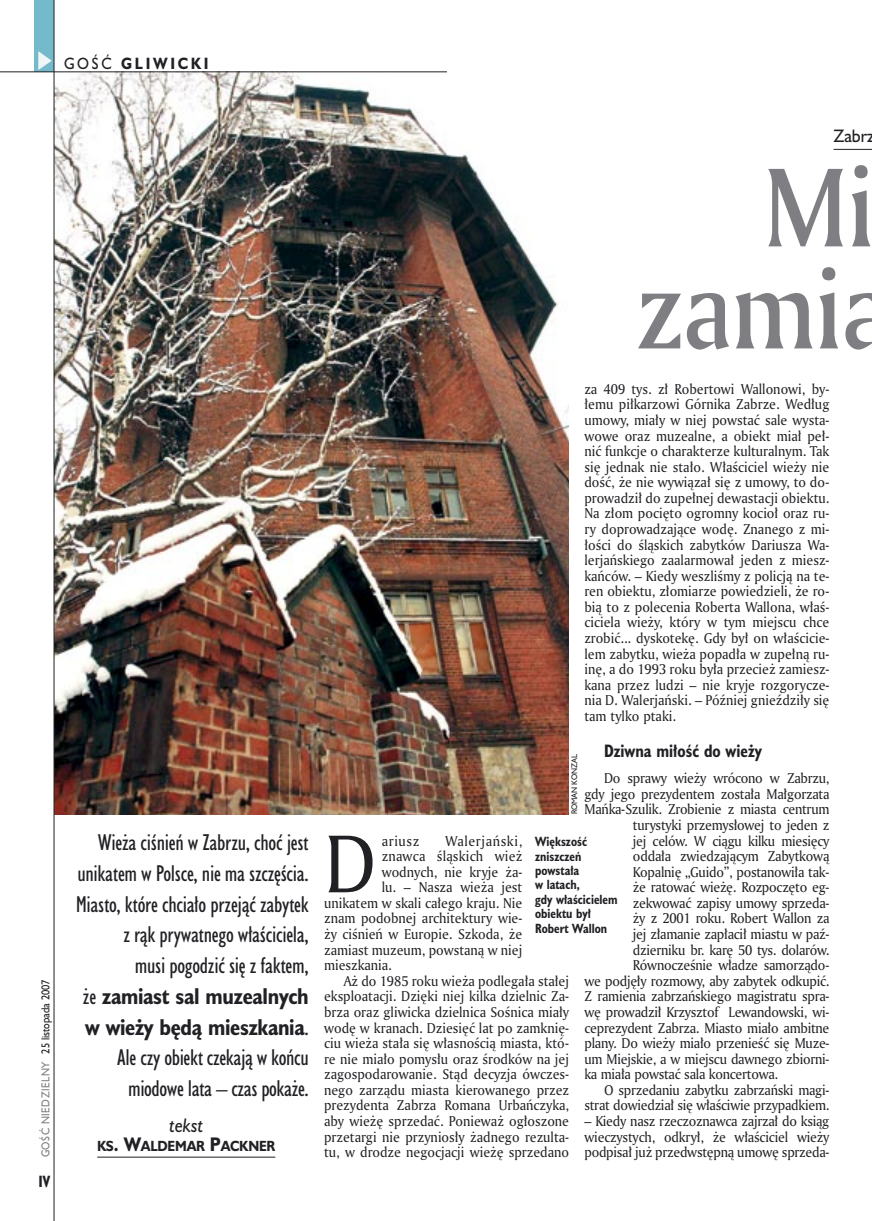
<style>
.page{position:relative;width:872px;height:1221px;background:#fff}
.page>*{position:absolute;margin:0;border:0;box-sizing:border-box;transform-origin:0 0}
._05_tytyl_AmMd_72_pt{font:108px/102px "Amerigo Md PL";letter-spacing:-.015em;color:#7f7f83;text-align:right;scale:.9 1}
._02_body_z_incjalem_4{font:79.05px "Amerigo PL";color:#212125;scale:.94 1}
._06-1_lead_prawy_HuCn_14_pt{font:21px/30.8px "Humanst 521 Cn PL";letter-spacing:-.015em;color:#212125;text-align:right}
._12_autor_HuBd{font:italic 18px "Humanst 521 PL";color:#212125;scale:.9 1}
._04_srodtytul_HuCB_11_pt{font:700 16.5px "Humanst 521 Cn PL";color:#212125;scale:.94 1}
._04-3_nadtytul_lokal{font:16.5px "Humanst 521 PL";color:#212125;scale:.94 1}
._15a_temat_lewo{font:700 15px "Humanst 521 PL";letter-spacing:.2em;color:#212125;scale:.9 1}
._16_pagina_lewa{font:700 15px "Humanst 521 Cn PL";color:#212125;scale:.94 1}
._01_body_tekst{font:13.8px/15.6px "Amerigo PL";letter-spacing:-.02em;color:#212125;text-align:justify;scale:.94 1}
._02_body_z_incjalem_4-2{font:13.8px "Amerigo PL";color:#212125;scale:.94 1}
._02_body_z_incjalem_4-3{font:13.8px "Amerigo PL";letter-spacing:.045em;color:#212125;scale:.94 1}
._12_autor_HuBd-2{font:700 13.5px "Humanst 521 PL";letter-spacing:-.015em;color:#212125;scale:.9 1}
._09_podpis_zdjecia_HuCnB{font:700 12.3px/14.4px "Humanst 521 Cn PL";color:#212125;scale:.94 1}
._18_data_lewa{font:10.5px "Humanst 521 PL";color:#212125;scale:.9 1}
._18a_data_lewa_GOSC{font:10.5px "Humanst 521 PL";letter-spacing:.05em;color:#7f7f83;scale:.9 1}
._09a_autor_zdjecia_Hu_5_pt{font:7.5px "Humanst 521 PL";color:#212125;scale:.94 1}
.s1{font-weight:400}
.s2{font-weight:700}
.s3{font-size:18px}
</style>
<div class="page">
<div style="left:35px;top:0;width:19px;height:72px;background:#75baca"></div>
<svg style="left:38px;top:51px;width:14px;height:19px"></svg>
<img style="left:55px;top:73px;width:514px;height:741px">
<hr style="left:833px;top:149px;width:39px;height:1px;background:#212125">
<hr style="left:97px;top:1156px;width:178px;height:1px;background:#212125">
<hr style="left:0;top:72px;width:447px;height:1px;background:#212125">
<hr style="left:54px;top:0;width:1px;height:1220px;background:#212125">
<p class="_15a_temat_lewo" style="left:64px;top:53px;width:162px"><span class="s1">GOŚĆ</span> GLIWICKI</p>
<p class="_18_data_lewa" style="left:38px;top:1053px;width:84px;rotate:-90deg">25 listopada 2007</p>
<p class="_18a_data_lewa_GOSC" style="left:38px;top:1157px;width:108px;rotate:-90deg">GOŚĆ NIEDZIELNY</p>
<p class="_16_pagina_lewa" style="left:38px;top:1170px;width:14px">IV</p>
<p class="_06-1_lead_prawy_HuCn_14_pt" style="left:76px;top:826px;width:235px">Wieża ciśnień w Zabrzu, choć jest unikatem w Polsce, nie ma szczęścia.<br>Miasto, które chciało przejąć zabytek z rąk prywatnego właściciela,<br>musi pogodzić się z faktem,<br>że <span class="s2">zamiast sal muzealnych w wieży będą mieszkania</span>.<br>Ale czy obiekt czekają w końcu miodowe lata – czas pokaże.</p>
<p class="_12_autor_HuBd" style="left:169px;top:1112px;width:40px">tekst</p>
<p class="_12_autor_HuBd-2" style="left:97px;top:1136px;width:199px">KS<span class="s3">. W</span>ALDEMAR <span class="s3">P</span>ACKNER</p>
<p class="_04-3_nadtytul_lokal" style="left:833px;top:125px;width:45px">Zabrz</p>
<p class="_05_tytyl_AmMd_72_pt" style="left:635px;top:153px;width:286px">Mi zamia</p>
<p class="_01_body_tekst" style="left:584px;top:380px;width:262px">za 409 tys. zł Robertowi Wallonowi, by&shy;łemu piłkarzowi Górnika Zabrze. Według umowy, miały w niej powstać sale wysta&shy;wowe oraz muzealne, a obiekt miał peł&shy;nić funkcje o charakterze kulturalnym. Tak się jednak nie stało. Właściciel wieży nie dość, że nie wywiązał się z umowy, to do&shy;prowadził do zupełnej dewastacji obiektu.<br>Na złom pocięto ogromny kocioł oraz ru&shy;ry doprowadzające wodę. Znanego z mi&shy;łości do śląskich zabytków Dariusza Wa&shy;lerjańskiego zaalarmował jeden z miesz&shy;kańców. – Kiedy weszliśmy z policją na te&shy;ren obiektu, złomiarze powiedzieli, że ro&shy;bią to z polecenia Roberta Wallona, właś&shy;ciciela wieży, który w tym miejscu chce zrobić... dyskotekę. Gdy był on właścicie&shy;lem zabytku, wieża popadła w zupełną ru&shy;inę, a do 1993 roku była przecież zamiesz&shy;kana przez ludzi – nie kryje rozgorycze&shy;nia D. Walerjański. – Później gnieździły się tam tylko ptaki.</p>
<p class="_04_srodtytul_HuCB_11_pt" style="left:604px;top:739px;width:169px">Dziwna miłość do wieży</p>
<p class="_01_body_tekst" style="left:604px;top:770px;width:241px">Do sprawy wieży wrócono w Zabrzu,</p>
<p class="_01_body_tekst" style="left:584px;top:785px;width:262px">gdy jego prezydentem została Małgorzata</p>
<p class="_01_body_tekst" style="left:584px;top:801px;width:262px">Mańka-Szulik. Zrobienie z miasta centrum</p>
<p class="_01_body_tekst" style="left:633px;top:816px;width:210px">turystyki przemysłowej to jeden z</p>
<p class="_01_body_tekst" style="left:633px;top:832px;width:210px">jej celów. W ciągu kilku miesięcy</p>
<p class="_01_body_tekst" style="left:633px;top:848px;width:211px">oddała zwiedzającym Zabytkową</p>
<p class="_01_body_tekst" style="left:633px;top:863px;width:210px">Kopalnię „Guido”, postanowiła tak-</p>
<p class="_01_body_tekst" style="left:633px;top:879px;width:210px">że ratować wieżę. Rozpoczęto eg-</p>
<p class="_01_body_tekst" style="left:633px;top:894px;width:210px">zekwować zapisy umowy sprzeda-</p>
<p class="_01_body_tekst" style="left:633px;top:910px;width:210px">ży z 2001 roku. Robert Wallon za</p>
<p class="_01_body_tekst" style="left:633px;top:925px;width:210px">jej złamanie zapłacił miastu w paź-</p>
<p class="_01_body_tekst" style="left:633px;top:941px;width:210px">dzierniku br. karę 50 tys. dolarów.</p>
<p class="_01_body_tekst" style="left:633px;top:957px;width:210px">Równocześnie władze samorządo-</p>
<p class="_01_body_tekst" style="left:584px;top:972px;width:262px">we podjęły rozmowy, aby zabytek odkupić.</p>
<p class="_01_body_tekst" style="left:584px;top:988px;width:262px">Z ramienia zabrzańskiego magistratu spra-</p>
<p class="_01_body_tekst" style="left:584px;top:1003px;width:262px">wę prowadził Krzysztof Lewandowski, wi-</p>
<p class="_01_body_tekst" style="left:584px;top:1019px;width:262px">ceprezydent Zabrza. Miasto miało ambitne</p>
<p class="_01_body_tekst" style="left:584px;top:1034px;width:262px">plany. Do wieży miało przenieść się Muze-</p>
<p class="_01_body_tekst" style="left:584px;top:1050px;width:262px">um Miejskie, a w miejscu dawnego zbiorni-</p>
<p class="_01_body_tekst" style="left:584px;top:1066px;width:208px">ka miała powstać sala koncertowa.</p>
<p class="_01_body_tekst" style="left:584px;top:1081px;width:262px;text-align:right">O sprzedaniu zabytku zabrzański magi&shy;strat dowiedział się właściwie przypadkiem.</p>
<p class="_01_body_tekst" style="left:584px;top:1112px;width:262px">– Kiedy nasz rzeczoznawca zajrzał do ksiąg wieczystych, odkrył, że właściciel wieży podpisał już przedwstępną umowę sprzeda-</p>
<p class="_09a_autor_zdjecia_Hu_5_pt" style="left:569px;top:814px;width:66px;rotate:-90deg">ROMAN KONZAL</p>
<p class="_02_body_z_incjalem_4" style="left:324px;top:811px;width:57px">D</p>
<p class="_02_body_z_incjalem_4-2" style="left:382px;top:831px;width:41px">ariusz</p>
<p class="_02_body_z_incjalem_4-3" style="left:445px;top:831px;width:83px">Walerjański,</p>
<p class="_09_podpis_zdjecia_HuCnB" style="left:535px;top:834px;width:89px">Większość zniszczeń powstała<br>w latach,<br>gdy właścicielem obiektu był<br>Robert Wallon</p>
<p class="_02_body_z_incjalem_4-2" style="left:382px;top:847px;width:151px">znawca śląskich wież</p>
<p class="_02_body_z_incjalem_4-2" style="left:382px;top:862px;width:151px">wodnych, nie kryje ża-</p>
<p class="_02_body_z_incjalem_4-2" style="left:382px;top:878px;width:151px">lu. – Nasza wieża jest</p>
<p class="_02_body_z_incjalem_4-2" style="left:324px;top:893px;width:212px">unikatem w skali całego kraju. Nie</p>
<p class="_02_body_z_incjalem_4-2" style="left:324px;top:909px;width:212px">znam podobnej architektury wie-</p>
<p class="_02_body_z_incjalem_4-2" style="left:324px;top:924px;width:212px">ży ciśnień w Europie. Szkoda, że</p>
<p class="_02_body_z_incjalem_4-2" style="left:324px;top:940px;width:212px">zamiast muzeum, powstaną w niej</p>
<p class="_02_body_z_incjalem_4-2" style="left:324px;top:955px;width:74px">mieszkania.</p>
<p class="_01_body_tekst" style="left:324px;top:972px;width:262px;text-indent:20px">Aż do 1985 roku wieża podlegała stałej eksploatacji. Dzięki niej kilka dzielnic Za&shy;brza oraz gliwicka dzielnica Sośnica miały wodę w kranach. Dziesięć lat po zamknię&shy;ciu wieża stała się własnością miasta, któ&shy;re nie miało pomysłu oraz środków na jej zagospodarowanie. Stąd decyzja ówczes&shy;nego zarządu miasta kierowanego przez prezydenta Zabrza Romana Urbańczyka, aby wieżę sprzedać. Ponieważ ogłoszone przetargi nie przyniosły żadnego rezulta&shy;tu, w drodze negocjacji wieżę sprzedano</p>
</div>
